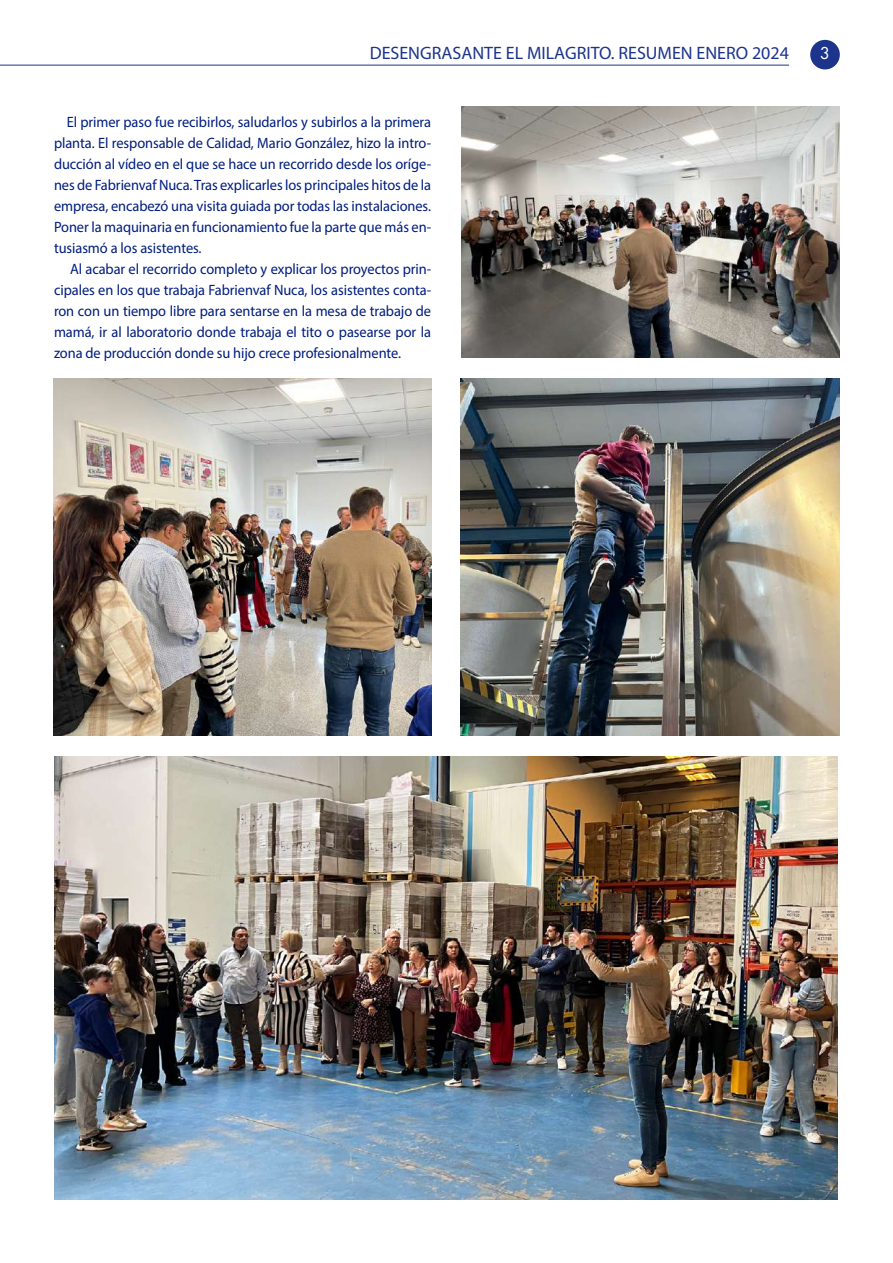
<style>
.page{position:relative;width:893px;height:1263px;background:#fff}
.page>*{position:absolute;margin:0;border:0;box-sizing:border-box;transform-origin:0 0}
.t1{font:18px "Myriad Pro";color:#1c348c}
.t2{font:18px "Futura PT";color:#fff}
.t3{font:15px/21px "Myriad Pro";letter-spacing:-.005em;color:#001d7e;text-align:justify;scale:.96 1}
</style>
<div class="page">
<div style="left:810px;top:40px;width:30px;height:29px;background:#1c348c;border-radius:50%"></div>
<hr style="left:0;top:65px;width:789px;height:1px;background:#1c348c">
<img style="left:462px;top:106px;width:378px;height:252px">
<img style="left:53px;top:379px;width:378px;height:357px">
<img style="left:461px;top:379px;width:379px;height:357px">
<img style="left:54px;top:757px;width:784px;height:442px">
<p class="t1" style="left:370px;top:42px;width:421px">DESENGRASANTE EL MILAGRITO. RESUMEN ENERO 2024</p>
<p class="t2" style="left:820px;top:42px;width:12px">3</p>
<p class="t3" style="left:54px;top:111px;width:394px;text-indent:13px">El primer paso fue recibirlos, saludarlos y subirlos a la primera planta. El responsable de Calidad, Mario González, hizo la intro&shy;ducción al vídeo en el que se hace un recorrido desde los oríge&shy;nes de Fabrienvaf Nuca. Tras explicarles los principales hitos de la empresa, encabezó una visita guiada por todas las instalaciones.<br>Poner la maquinaria en funcionamiento fue la parte que más en&shy;tusiasmó a los asistentes.</p>
<p class="t3" style="left:54px;top:258px;width:394px;text-indent:16px">Al acabar el recorrido completo y explicar los proyectos prin&shy;cipales en los que trabaja Fabrienvaf Nuca, los asistentes conta&shy;ron con un tiempo libre para sentarse en la mesa de trabajo de mamá, ir al laboratorio donde trabaja el tito o pasearse por la zona de producción donde su hijo crece profesionalmente.</p>
</div>
